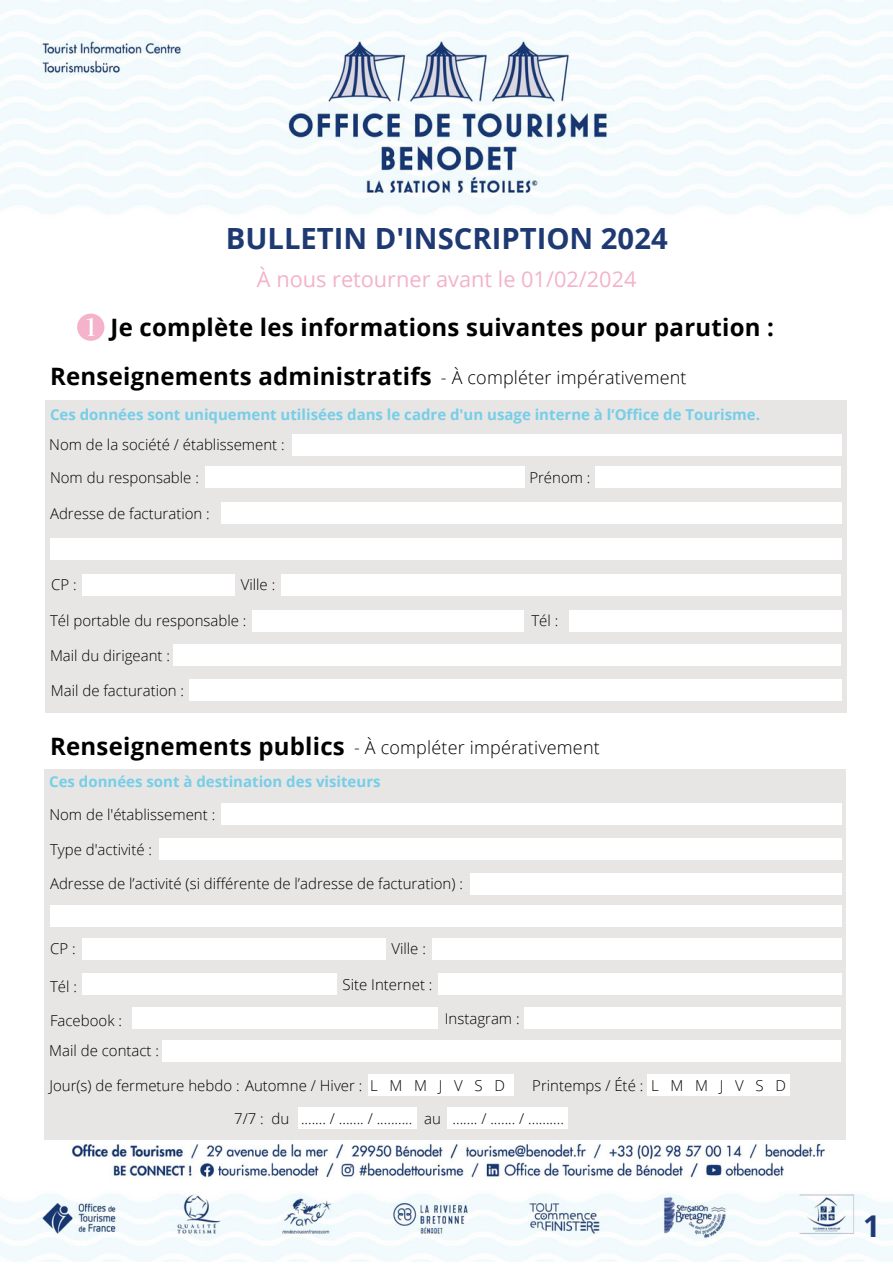
<style>
.page{position:relative;width:893px;height:1264px;background:#fff}
.page>*{position:absolute;margin:0;border:0;box-sizing:border-box;transform-origin:0 0}
.t1{font:700 30px "Open Sans";color:#1f3a73}
.t2{font:700 29.25px "Open Sans";color:#1f3a73}
.t3{font:700 24px "Open Sans";letter-spacing:.01em;color:#000}
.t4{font:21.75px "Open Sans";color:#f4b2cb}
.t5{font:300 18px "Open Sans";letter-spacing:.01em;color:#000}
.t6{font:300 15px "Open Sans";color:#000}
.t7{font:700 15px "Open Sans";color:#76cee8}
</style>
<div class="page">
<img style="left:0;top:0;width:892px;height:1261px">
<div style="left:44px;top:769px;width:801px;height:370px;background:#e8e5e5"></div>
<div style="left:45px;top:400px;width:801px;height:312px;background:#e8e5e5"></div>
<svg style="left:77px;top:313px;width:27px;height:27px"></svg>
<div style="left:291px;top:434px;width:550px;height:21px;background:#fff"></div>
<div style="left:205px;top:466px;width:319px;height:22px;background:#fff"></div>
<div style="left:221px;top:502px;width:620px;height:21px;background:#fff"></div>
<div style="left:50px;top:538px;width:791px;height:21px;background:#fff"></div>
<div style="left:82px;top:574px;width:153px;height:21px;background:#fff"></div>
<div style="left:281px;top:574px;width:559px;height:21px;background:#fff"></div>
<div style="left:252px;top:610px;width:271px;height:21px;background:#fff"></div>
<div style="left:569px;top:610px;width:272px;height:21px;background:#fff"></div>
<div style="left:173px;top:644px;width:667px;height:22px;background:#fff"></div>
<div style="left:595px;top:466px;width:245px;height:22px;background:#fff"></div>
<div style="left:221px;top:803px;width:620px;height:21px;background:#fff"></div>
<div style="left:469px;top:873px;width:372px;height:21px;background:#fff"></div>
<div style="left:50px;top:905px;width:791px;height:21px;background:#fff"></div>
<div style="left:82px;top:938px;width:304px;height:21px;background:#fff"></div>
<div style="left:431px;top:938px;width:410px;height:21px;background:#fff"></div>
<div style="left:82px;top:973px;width:255px;height:21px;background:#fff"></div>
<div style="left:132px;top:1007px;width:306px;height:21px;background:#fff"></div>
<div style="left:438px;top:973px;width:403px;height:21px;background:#fff"></div>
<div style="left:524px;top:1007px;width:316px;height:21px;background:#fff"></div>
<div style="left:159px;top:838px;width:682px;height:21px;background:#fff"></div>
<div style="left:298px;top:1107px;width:118px;height:21px;background:#fff"></div>
<div style="left:447px;top:1107px;width:120px;height:21px;background:#fff"></div>
<div style="left:647px;top:1074px;width:142px;height:21px;background:#fff"></div>
<div style="left:368px;top:1074px;width:145px;height:21px;background:#fff"></div>
<div style="left:162px;top:1039px;width:678px;height:22px;background:#fff"></div>
<div style="left:189px;top:679px;width:652px;height:21px;background:#fff"></div>
<p class="t2" style="left:226px;top:218px;width:443px">BULLETIN D'INSCRIPTION 2024</p>
<p class="t4" style="left:257px;top:264px;width:381px">À nous retourner avant le 01/02/2024</p>
<p class="t3" style="left:110px;top:310px;width:665px">Je complète les informations suivantes pour parution :</p>
<p class="t3" style="left:50px;top:359px;width:383px">Renseignements administratifs</p>
<p class="t5" style="left:441px;top:365px;width:247px">- À compléter impérativement</p>
<p class="t7" style="left:50px;top:404px;width:711px">Ces données sont uniquement utilisées dans le cadre d'un usage interne à l’Office de Tourisme.</p>
<p class="t6" style="left:49px;top:434px;width:237px">Nom de la société / établissement :</p>
<p class="t6" style="left:50px;top:467px;width:150px">Nom du responsable :</p>
<p class="t6" style="left:50px;top:502px;width:161px">Adresse de facturation :</p>
<p class="t6" style="left:529px;top:467px;width:63px">Prénom :</p>
<p class="t6" style="left:51px;top:574px;width:27px">CP :</p>
<p class="t6" style="left:241px;top:574px;width:36px">Ville :</p>
<p class="t6" style="left:50px;top:610px;width:198px">Tél portable du responsable :</p>
<p class="t6" style="left:531px;top:610px;width:28px">Tél :</p>
<p class="t6" style="left:50px;top:645px;width:121px">Mail du dirigeant :</p>
<p class="t6" style="left:51px;top:679px;width:135px">Mail de facturation :</p>
<p class="t3" style="left:50px;top:729px;width:296px">Renseignements publics</p>
<p class="t7" style="left:49px;top:771px;width:333px">Ces données sont à destination des visiteurs</p>
<p class="t6" style="left:49px;top:803px;width:167px">Nom de l'établissement :</p>
<p class="t5" style="left:354px;top:735px;width:247px">- À compléter impérativement</p>
<p class="t6" style="left:50px;top:838px;width:103px">Type d'activité :</p>
<p class="t6" style="left:50px;top:873px;width:414px">Adresse de l’activité (si différente de l’adresse de facturation) :</p>
<p class="t6" style="left:50px;top:938px;width:27px">CP :</p>
<p class="t6" style="left:391px;top:938px;width:36px">Ville :</p>
<p class="t6" style="left:50px;top:976px;width:28px">Tél :</p>
<p class="t6" style="left:50px;top:1009px;width:73px">Facebook :</p>
<p class="t6" style="left:342px;top:973px;width:91px">Site Internet :</p>
<p class="t6" style="left:49px;top:1040px;width:111px">Mail de contact :</p>
<p class="t6" style="left:445px;top:1007px;width:76px">Instagram :</p>
<p class="t6" style="left:49px;top:1074px;width:457px">Jour(s) de fermeture hebdo : Automne / Hiver : L M M J V S D</p>
<p class="t6" style="left:532px;top:1075px;width:255px">Printemps / Été : L M M J V S D</p>
<p class="t6" style="left:234px;top:1107px;width:331px">7/7 : du ....... / ....... / .......... au ....... / ....... / ..........</p>
<p class="t1" style="left:863px;top:1205px;width:19px">1</p>
</div>
